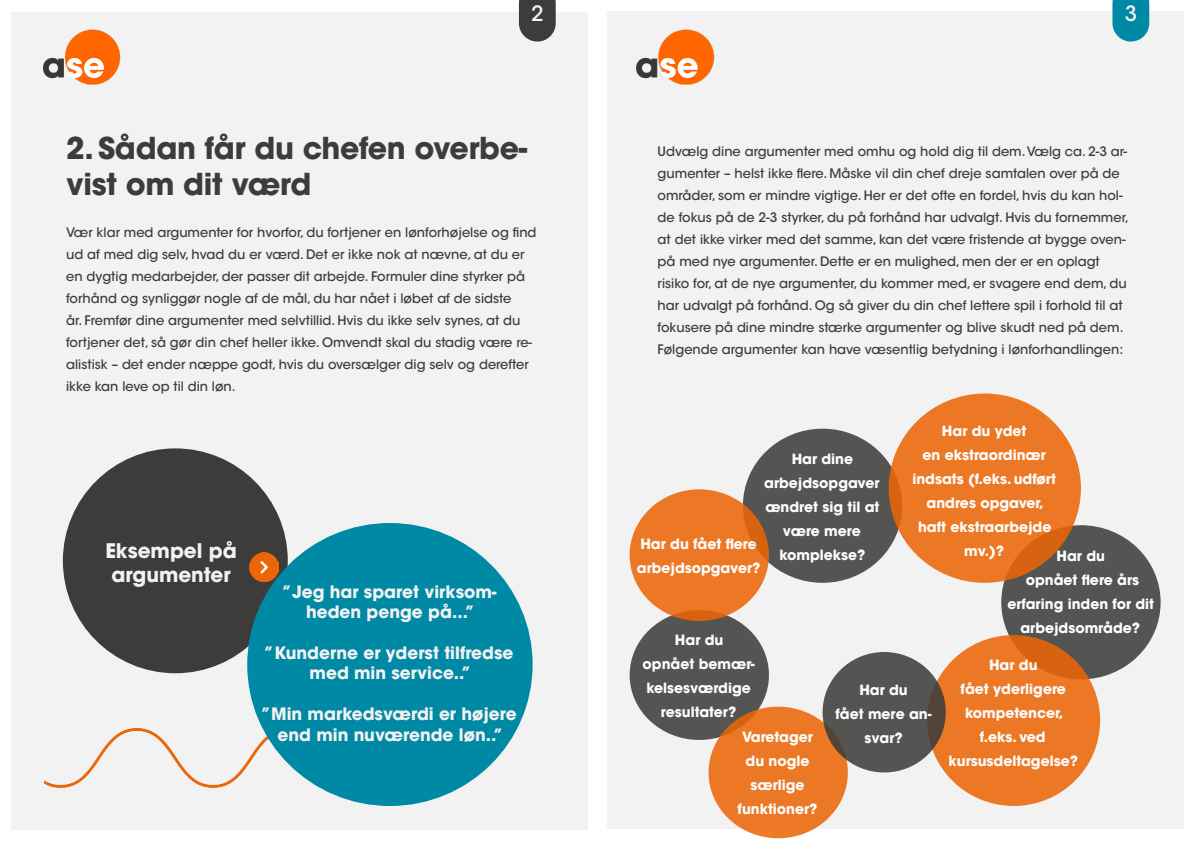
<style>
.page{position:relative;width:1191px;height:842px;background:#fff}
.page>*{position:absolute;margin:0;border:0;box-sizing:border-box;transform-origin:0 0}
.t1{font:700 30px/36px "ITC Avant Garde Std";letter-spacing:-.01em;color:#3c3c3b}
.t2{font:500 21px "ITC Avant Garde Std";color:#f2f2f2}
.t3{font:700 20px/24px "ITC Avant Garde Std";color:#f2f2f2;text-align:center}
.t4{font:700 17px/20.4px "ITC Avant Garde Std";color:#f2f2f2;text-align:center}
.t5{font:700 14px/24px "ITC Avant Garde Std";color:#fff;text-align:center}
.t6{font:500 13px/22px "ITC Avant Garde Std";color:#3c3c3b}
</style>
<div class="page">
<div style="left:11px;top:12px;width:577px;height:818px;background:#f2f2f2"></div>
<svg style="left:519px;top:0;width:37px;height:42px"></svg>
<img style="left:43px;top:29px;width:78px;height:56px">
<div style="left:63px;top:448px;width:225px;height:225px;background:#3c3c3b;border-radius:50%"></div>
<img style="left:249px;top:552px;width:30px;height:30px">
<img style="left:44px;top:728px;width:261px;height:59px">
<div style="left:607px;top:11px;width:576px;height:818px;background:#f2f2f2"></div>
<svg style="left:1112px;top:0;width:37px;height:42px"></svg>
<img style="left:636px;top:29px;width:79px;height:56px">
<div style="left:247px;top:523px;width:285px;height:283px;background:#0089a4;border-radius:50%"></div>
<div style="left:1001px;top:525px;width:159px;height:154px;background:#545453;border-radius:50%"></div>
<div style="left:629px;top:610px;width:140px;height:130px;background:#545453;border-radius:50%"></div>
<div style="left:708px;top:707px;width:140px;height:131px;background:#ec7825;border-radius:50%"></div>
<div style="left:743px;top:429px;width:159px;height:154px;background:#545453;border-radius:50%"></div>
<svg style="left:888px;top:393px;width:193px;height:190px;fill:#ec7825"></svg>
<svg style="left:927px;top:635px;width:173px;height:171px;fill:#ec7825"></svg>
<svg style="left:822px;top:652px;width:123px;height:120px;fill:#545453"></svg>
<svg style="left:629px;top:489px;width:140px;height:132px;fill:#ec7825"></svg>
<h2 class="t2" style="left:531px;top:1px;width:14px">2</h2>
<h1 class="t1" style="left:66px;top:129px;width:462px">2. Sådan får du chefen overbe&shy;vist om dit værd</h1>
<p class="t6" style="left:66px;top:221px;width:472px">Vær klar med argumenter for hvorfor, du fortjener en lønforhøjelse og find ud af med dig selv, hvad du er værd. Det er ikke nok at nævne, at du er en dygtig medarbejder, der passer dit arbejde. Formuler dine styrker på forhånd og synliggør nogle af de mål, du har nået i løbet af de sidste<br>år. Fremfør dine argumenter med selvtillid. Hvis du ikke selv synes, at du fortjener det, så gør din chef heller ikke. Omvendt skal du stadig være re&shy;alistisk – det ender næppe godt, hvis du oversælger dig selv og derefter ikke kan leve op til din løn.</p>
<h3 class="t3" style="left:105px;top:539px;width:133px">Eksempel på argumenter</h3>
<h3 class="t4" style="left:283px;top:581px;width:215px">”Jeg har sparet virksom&shy;heden penge på...”</h3>
<h3 class="t4" style="left:265px;top:642px;width:250px">”Kunderne er yderst tilfredse med min service..”</h3>
<h3 class="t4" style="left:262px;top:704px;width:257px">”Min markedsværdi er højere end min nuværende løn..”</h3>
<h2 class="t2" style="left:1124px;top:1px;width:14px">3</h2>
<p class="t6" style="left:657px;top:140px;width:473px">Udvælg dine argumenter med omhu og hold dig til dem. Vælg ca. 2-3 ar&shy;gumenter – helst ikke flere. Måske vil din chef dreje samtalen over på de områder, som er mindre vigtige. Her er det ofte en fordel, hvis du kan hol&shy;de fokus på de 2-3 styrker, du på forhånd har udvalgt. Hvis du fornemmer, at det ikke virker med det samme, kan det være fristende at bygge oven&shy;på med nye argumenter. Dette er en mulighed, men der er en oplagt risiko for, at de nye argumenter, du kommer med, er svagere end dem, du har udvalgt på forhånd. Og så giver du din chef lettere spil i forhold til at fokusere på dine mindre stærke argumenter og blive skudt ned på dem.<br>Følgende argumenter kan have væsentlig betydning i lønforhandlingen:</p>
<p class="t5" style="left:912px;top:419px;width:145px">Har du ydet<br>en ekstraordinær indsats (f.eks. udført andres opgaver, haft ekstraarbejde mv.)?</p>
<p class="t5" style="left:764px;top:447px;width:117px">Har dine arbejdsopgaver ændret sig til at være mere komplekse?</p>
<p class="t5" style="left:637px;top:531px;width:125px;text-align:left">Har du fået flere arbejdsopgaver?</p>
<p class="t5" style="left:1007px;top:543px;width:148px">Har du<br>opnået flere års erfaring inden for dit arbejdsområde?</p>
<p class="t5" style="left:675px;top:628px;width:50px">Har du</p>
<p class="t5" style="left:642px;top:652px;width:113px">opnået bemær-</p>
<p class="t5" style="left:646px;top:676px;width:106px">kelsesværdige</p>
<p class="t5" style="left:661px;top:700px;width:77px">resultater?</p>
<p class="t5" style="left:742px;top:725px;width:72px">Varetager</p>
<p class="t5" style="left:745px;top:749px;width:65px">du nogle</p>
<p class="t5" style="left:750px;top:773px;width:56px">særlige</p>
<p class="t5" style="left:737px;top:797px;width:81px">funktioner?</p>
<p class="t5" style="left:948px;top:653px;width:131px">Har du<br>fået yderligere kompetencer, f.eks. ved kursusdeltagelse?</p>
<p class="t5" style="left:835px;top:677px;width:98px">Har du<br>fået mere an&shy;svar?</p>
</div>
